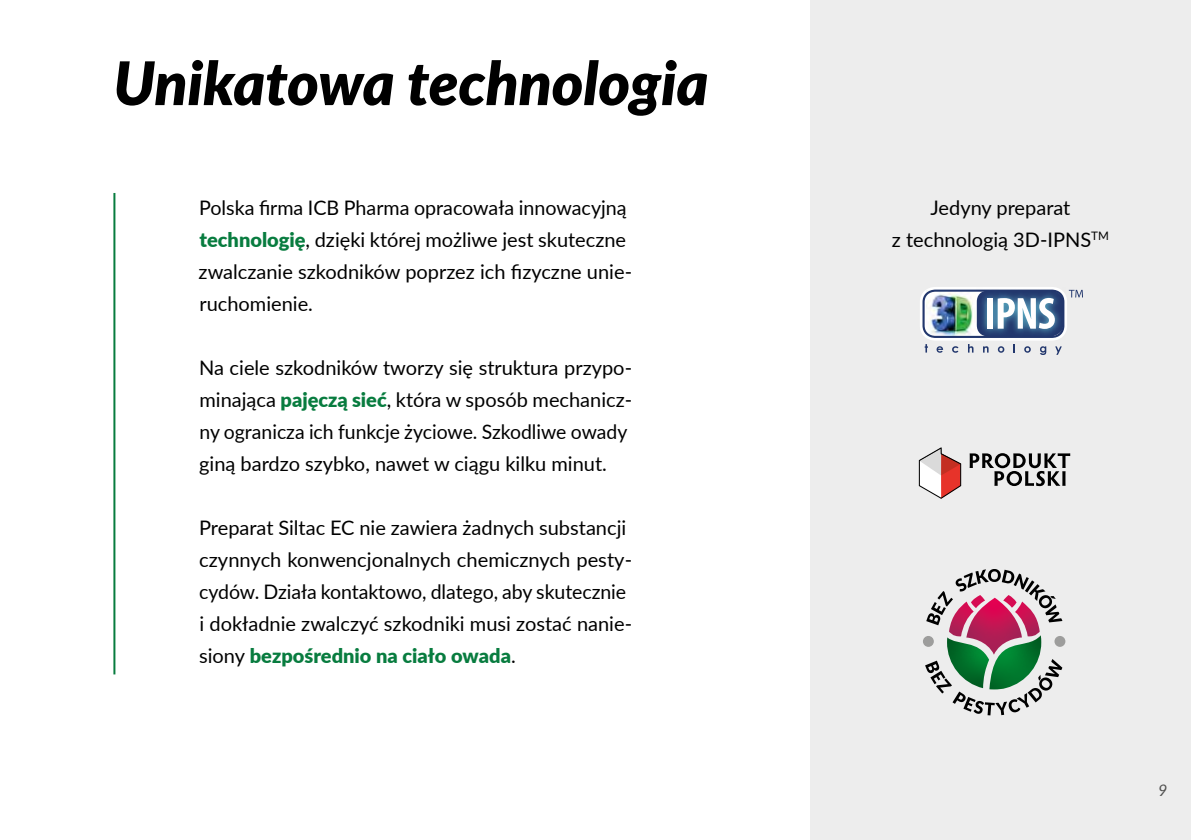
<style>
.page{position:relative;width:1191px;height:840px;background:#fff}
.page>*{position:absolute;margin:0;border:0;box-sizing:border-box;transform-origin:0 0}
.t1{font:italic 900 60px "Lato";color:#000}
.t2{font:20px/32px "Lato";color:#000}
.t3{font:italic 16px "Lato";color:#575756}
.s1{font-weight:900;color:#087c3f}
</style>
<div class="page">
<div style="left:810px;top:0;width:381px;height:839px;background:#ededed"></div>
<div style="left:919px;top:287px;width:148px;height:53px;background:#fff;border-radius:15px"></div>
<svg style="left:924px;top:344px;width:4px;height:8px"></svg>
<svg style="left:936px;top:346px;width:7px;height:6px"></svg>
<svg style="left:952px;top:346px;width:6px;height:6px"></svg>
<svg style="left:968px;top:344px;width:5px;height:8px"></svg>
<svg style="left:983px;top:346px;width:5px;height:6px"></svg>
<svg style="left:997px;top:346px;width:7px;height:6px"></svg>
<svg style="left:1013px;top:344px;width:2px;height:8px"></svg>
<svg style="left:1024px;top:346px;width:6px;height:6px"></svg>
<svg style="left:1040px;top:346px;width:6px;height:8px"></svg>
<svg style="left:1055px;top:346px;width:6px;height:8px"></svg>
<img style="left:922px;top:289px;width:160px;height:49px">
<svg style="left:919px;top:447px;width:42px;height:51px"></svg>
<svg style="left:969px;top:453px;width:101px;height:33px"></svg>
<img style="left:113px;top:193px;width:3px;height:482px">
<svg style="left:925px;top:569px;width:137px;height:146px"></svg>
<div style="left:1054px;top:635px;width:11px;height:11px;background:#9d9d9c;border-radius:50%"></div>
<div style="left:923px;top:635px;width:10px;height:11px;background:#9d9d9c;border-radius:50%"></div>
<h1 class="t1" style="left:113px;top:38px;width:596px">Unikatowa technologia</h1>
<p class="t2" style="left:199px;top:190px;width:435px">Polska firma ICB Pharma opracowała innowacyjną <span class="s1">technologię</span>, dzięki której możliwe jest skuteczne zwalczanie szkodników poprzez ich fizyczne unie&shy;ruchomienie.</p>
<p class="t2" style="left:199px;top:350px;width:434px">Na ciele szkodników tworzy się struktura przypo&shy;minająca <span class="s1">pajęczą sieć</span>, która w sposób mechanicz&shy;ny ogranicza ich funkcje życiowe. Szkodliwe owady giną bardzo szybko, nawet w ciągu kilku minut.</p>
<p class="t2" style="left:199px;top:510px;width:434px">Preparat Siltac EC nie zawiera żadnych substancji czynnych konwencjonalnych chemicznych pesty&shy;cydów. Działa kontaktowo, dlatego, aby skutecznie i dokładnie zwalczyć szkodniki musi zostać nanie&shy;siony <span class="s1">bezpośrednio na ciało owada</span>.</p>
<p class="t2" style="left:892px;top:190px;width:218px;text-align:center">Jedyny preparat<br>z technologią 3D-IPNS<sup>TM</sup></p>
<p class="t3" style="left:1158px;top:778px;width:11px">9</p>
</div>
